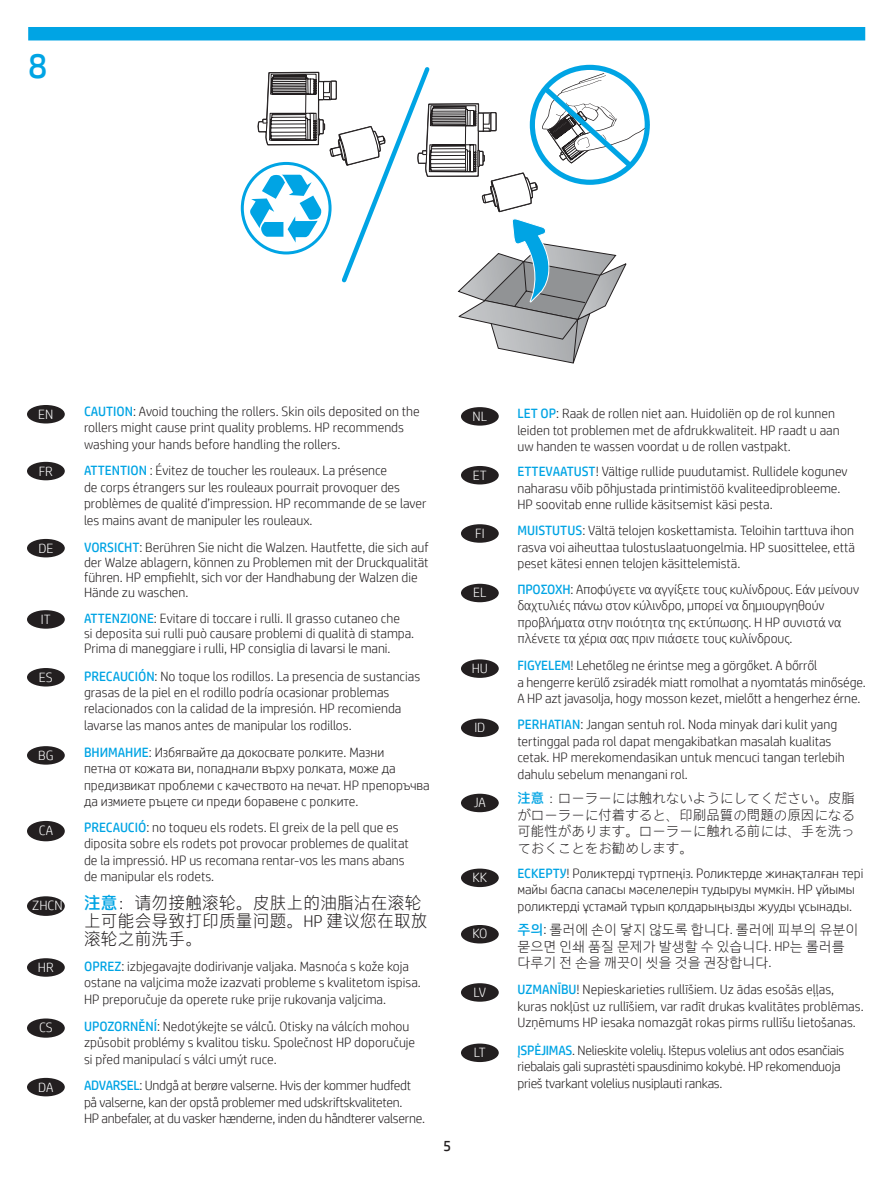
<style>
.page{position:relative;width:893px;height:1188px;background:#fff}
.page>*{position:absolute;margin:0;border:0;box-sizing:border-box;transform-origin:0 0}
.t1{font:36px "HP Simplified";color:#00a4e4}
.t2{font:300 16.8px/18px "HP Simplified Hans";color:#231f20}
.t3{font:15px "HP Simplified";color:#231f20}
.t4{font:300 13.5px/16.5px "HP Simplified";color:#231f20}
.t5{font:300 13.5px/16.5px "HP Simplified";letter-spacing:-.02em;color:#231f20}
.t6{font:300 13.5px/16.5px "HP Simplified Jpan";color:#231f20;text-align:justify}
.t7{font:300 13.5px/16.5px "HP Simplified Hangeul";color:#231f20}
.t8{font:300 13.5px "HP Simplified";color:#fff}
.s1{font-weight:400;color:#00a4e4}
.s2{font-family:"HP Simplified"}
</style>
<div class="page">
<svg style="left:250px;top:64px;width:400px;height:299px"></svg>
<div style="left:28px;top:27px;width:837px;height:13px;background:#00a4e4"></div>
<div style="left:27px;top:405px;width:38px;height:19px;background:#231f20;border-radius:50%"></div>
<div style="left:27px;top:462px;width:38px;height:18px;background:#231f20;border-radius:50%"></div>
<div style="left:27px;top:539px;width:38px;height:18px;background:#231f20;border-radius:50%"></div>
<div style="left:27px;top:610px;width:38px;height:19px;background:#231f20;border-radius:50%"></div>
<div style="left:27px;top:668px;width:38px;height:19px;background:#231f20;border-radius:50%"></div>
<div style="left:27px;top:746px;width:38px;height:19px;background:#231f20;border-radius:50%"></div>
<div style="left:27px;top:821px;width:38px;height:20px;background:#231f20;border-radius:50%"></div>
<div style="left:27px;top:896px;width:38px;height:20px;background:#231f20;border-radius:50%"></div>
<div style="left:27px;top:958px;width:38px;height:19px;background:#231f20;border-radius:50%"></div>
<div style="left:27px;top:1018px;width:38px;height:20px;background:#231f20;border-radius:50%"></div>
<div style="left:27px;top:1078px;width:38px;height:18px;background:#231f20;border-radius:50%"></div>
<div style="left:461px;top:407px;width:38px;height:19px;background:#231f20;border-radius:50%"></div>
<div style="left:461px;top:466px;width:38px;height:18px;background:#231f20;border-radius:50%"></div>
<div style="left:461px;top:524px;width:38px;height:19px;background:#231f20;border-radius:50%"></div>
<div style="left:461px;top:584px;width:38px;height:18px;background:#231f20;border-radius:50%"></div>
<div style="left:461px;top:659px;width:38px;height:19px;background:#231f20;border-radius:50%"></div>
<div style="left:461px;top:719px;width:38px;height:18px;background:#231f20;border-radius:50%"></div>
<div style="left:461px;top:794px;width:38px;height:18px;background:#231f20;border-radius:50%"></div>
<div style="left:461px;top:869px;width:38px;height:18px;background:#231f20;border-radius:50%"></div>
<div style="left:461px;top:925px;width:38px;height:18px;background:#231f20;border-radius:50%"></div>
<div style="left:461px;top:983px;width:38px;height:19px;background:#231f20;border-radius:50%"></div>
<div style="left:461px;top:1044px;width:38px;height:18px;background:#231f20;border-radius:50%"></div>
<h1 class="t1" style="left:28px;top:42px;width:21px">8</h1>
<p class="t8" style="left:38px;top:405px;width:17px">EN</p>
<p class="t4" style="left:84px;top:403px;width:337px"><span class="s1">CAUTION</span>: Avoid touching the rollers. Skin oils deposited on the rollers might cause print quality problems. HP recommends washing your hands before handling the rollers.</p>
<p class="t8" style="left:39px;top:462px;width:16px">FR</p>
<p class="t4" style="left:84px;top:462px;width:344px"><span class="s1">ATTENTION</span> : Évitez de toucher les rouleaux. La présence<br>de corps étrangers sur les rouleaux pourrait provoquer des problèmes de qualité d’impression. HP recommande de se laver les mains avant de manipuler les rouleaux.</p>
<p class="t8" style="left:38px;top:539px;width:17px">DE</p>
<p class="t4" style="left:84px;top:539px;width:346px;line-height:15px"><span class="s1">VORSICHT</span>: Berühren Sie nicht die Walzen. Hautfette, die sich auf der Walze ablagern, können zu Problemen mit der Druckqualität führen. HP empfiehlt, sich vor der Handhabung der Walzen die Hände zu waschen.</p>
<p class="t8" style="left:41px;top:610px;width:11px">IT</p>
<p class="t4" style="left:84px;top:611px;width:332px;line-height:15px"><span class="s1">ATTENZIONE</span>: Evitare di toccare i rulli. Il grasso cutaneo che<br>si deposita sui rulli può causare problemi di qualità di stampa.<br>Prima di maneggiare i rulli, HP consiglia di lavarsi le mani.</p>
<p class="t8" style="left:39px;top:668px;width:15px">ES</p>
<p class="t4" style="left:84px;top:667px;width:338px"><span class="s1">PRECAUCIÓN</span>: No toque los rodillos. La presencia de sustancias grasas de la piel en el rodillo podría ocasionar problemas relacionados con la calidad de la impresión. HP recomienda lavarse las manos antes de manipular los rodillos.</p>
<p class="t8" style="left:38px;top:746px;width:17px">BG</p>
<p class="t4" style="left:84px;top:743px;width:347px"><span class="s1">ВНИМАНИЕ</span>: Избягвайте да докосвате ролките. Мазни<br>петна от кожата ви, попаднали върху ролката, може да предизвикат проблеми с качеството на печат. HP препоръчва да измиете ръцете си преди боравене с ролките.</p>
<p class="t8" style="left:39px;top:821px;width:16px">CA</p>
<p class="t4" style="left:84px;top:819px;width:326px"><span class="s1">PRECAUCIÓ</span>: no toqueu els rodets. El greix de la pell que es diposita sobre els rodets pot provocar problemes de qualitat de la impressió. HP us recomana rentar-vos les mans abans de manipular els rodets.</p>
<p class="t2" style="left:84px;top:894px;width:345px"><span class="s1">注意</span>：请勿接触滚轮。皮肤上的油脂沾在滚轮上可能会导致打印质量问题。<span class="s2">HP</span> 建议您在取放滚轮之前洗手。</p>
<p class="t8" style="left:32px;top:897px;width:32px">ZHCN</p>
<p class="t8" style="left:38px;top:958px;width:17px">HR</p>
<p class="t4" style="left:84px;top:958px;width:338px"><span class="s1">OPREZ</span>: izbjegavajte dodirivanje valjaka. Masnoća s kože koja ostane na valjcima može izazvati probleme s kvalitetom ispisa.<br>HP preporučuje da operete ruke prije rukovanja valjcima.</p>
<p class="t8" style="left:39px;top:1019px;width:15px">CS</p>
<p class="t4" style="left:84px;top:1017px;width:333px"><span class="s1">UPOZORNĚNÍ</span>: Nedotýkejte se válců. Otisky na válcích mohou způsobit problémy s kvalitou tisku. Společnost HP doporučuje si před manipulací s válci umýt ruce.</p>
<p class="t8" style="left:38px;top:1078px;width:17px">DA</p>
<p class="t5" style="left:84px;top:1077px;width:342px"><span class="s1">ADVARSEL</span>: Undgå at berøre valserne. Hvis der kommer hudfedt på valserne, kan der opstå problemer med udskriftskvaliteten.<br>HP anbefaler, at du vasker hænderne, inden du håndterer valserne.</p>
<p class="t3" style="left:443px;top:1136px;width:10px">5</p>
<p class="t8" style="left:473px;top:407px;width:16px">NL</p>
<p class="t4" style="left:517px;top:405px;width:324px"><span class="s1">LET OP</span>: Raak de rollen niet aan. Huidoliën op de rol kunnen leiden tot problemen met de afdrukkwaliteit. HP raadt u aan uw handen te wassen voordat u de rollen vastpakt.</p>
<p class="t8" style="left:473px;top:466px;width:15px">ET</p>
<p class="t4" style="left:517px;top:463px;width:332px"><span class="s1">ETTEVAATUST</span>! Vältige rullide puudutamist. Rullidele kogunev naharasu võib põhjustada printimistöö kvaliteediprobleeme.<br>HP soovitab enne rullide käsitsemist käsi pesta.</p>
<p class="t4" style="left:517px;top:522px;width:339px;text-align:justify"><span class="s1">MUISTUTUS</span>: Vältä telojen koskettamista. Teloihin tarttuva ihon rasva voi aiheuttaa tulostuslaatuongelmia. HP suosittelee, että peset kätesi ennen telojen käsittelemistä.</p>
<p class="t8" style="left:475px;top:524px;width:11px">FI</p>
<p class="t8" style="left:473px;top:584px;width:15px">EL</p>
<p class="t4" style="left:517px;top:581px;width:343px"><span class="s1">ΠΡΟΣΟΧΗ</span>: Αποφύγετε να αγγίξετε τους κυλίνδρους. Εάν μείνουν δαχτυλιές πάνω στον κύλινδρο, μπορεί να δημιουργηθούν προβλήματα στην ποιότητα της εκτύπωσης. Η HP συνιστά να πλένετε τα χέρια σας πριν πιάσετε τους κυλίνδρους.</p>
<p class="t8" style="left:472px;top:660px;width:18px">HU</p>
<p class="t4" style="left:517px;top:657px;width:350px"><span class="s1">FIGYELEM</span>! Lehetőleg ne érintse meg a görgőket. A bőrről<br>a hengerre kerülő zsiradék miatt romolhat a nyomtatás minősége.<br>A HP azt javasolja, hogy mosson kezet, mielőtt a hengerhez érne.</p>
<p class="t8" style="left:474px;top:719px;width:13px">ID</p>
<p class="t4" style="left:517px;top:716px;width:329px"><span class="s1">PERHATIAN</span>: Jangan sentuh rol. Noda minyak dari kulit yang tertinggal pada rol dapat mengakibatkan masalah kualitas cetak. HP merekomendasikan untuk mencuci tangan terlebih dahulu sebelum menangani rol.</p>
<p class="t8" style="left:474px;top:794px;width:13px">JA</p>
<p class="t6" style="left:517px;top:790px;width:339px"><span class="s1">注意</span>：ローラーには触れないようにしてください。皮脂がローラーに付着すると、印刷品質の問題の原因になる可能性があります。ローラーに触れる前には、手を洗っておくことをお勧めします。</p>
<p class="t8" style="left:473px;top:869px;width:16px">KK</p>
<p class="t4" style="left:517px;top:865px;width:347px"><span class="s1">ЕСКЕРТУ</span>! Роликтерді түртпеңіз. Роликтерде жинақталған тері майы баспа сапасы мәселелерін тудыруы мүмкін. HP ұйымы роликтерді ұстамай тұрып қолдарыңызды жууды ұсынады.</p>
<p class="t7" style="left:517px;top:921px;width:342px"><span class="s1">주의</span>: 롤러에 손이 닿지 않도록 합니다. 롤러에 피부의 유분이 묻으면 인쇄 품질 문제가 발생할 수 있습니다. <span class="s2">HP</span>는 롤러를 다루기 전 손을 깨끗이 씻을 것을 권장합니다.</p>
<p class="t8" style="left:472px;top:924px;width:17px">KO</p>
<p class="t8" style="left:474px;top:984px;width:14px">LV</p>
<p class="t4" style="left:517px;top:981px;width:348px"><span class="s1">UZMANĪBU</span>! Nepieskarieties rullīšiem. Uz ādas esošās eļļas, kuras nokļūst uz rullīšiem, var radīt drukas kvalitātes problēmas.<br>Uzņēmums HP iesaka nomazgāt rokas pirms rullīšu lietošanas.</p>
<p class="t8" style="left:474px;top:1044px;width:13px">LT</p>
<p class="t5" style="left:517px;top:1041px;width:328px"><span class="s1">ĮSPĖJIMAS</span>. Nelieskite volelių. Ištepus volelius ant odos esančiais riebalais gali suprastėti spausdinimo kokybė. HP rekomenduoja prieš tvarkant volelius nusiplauti rankas.</p>
</div>
